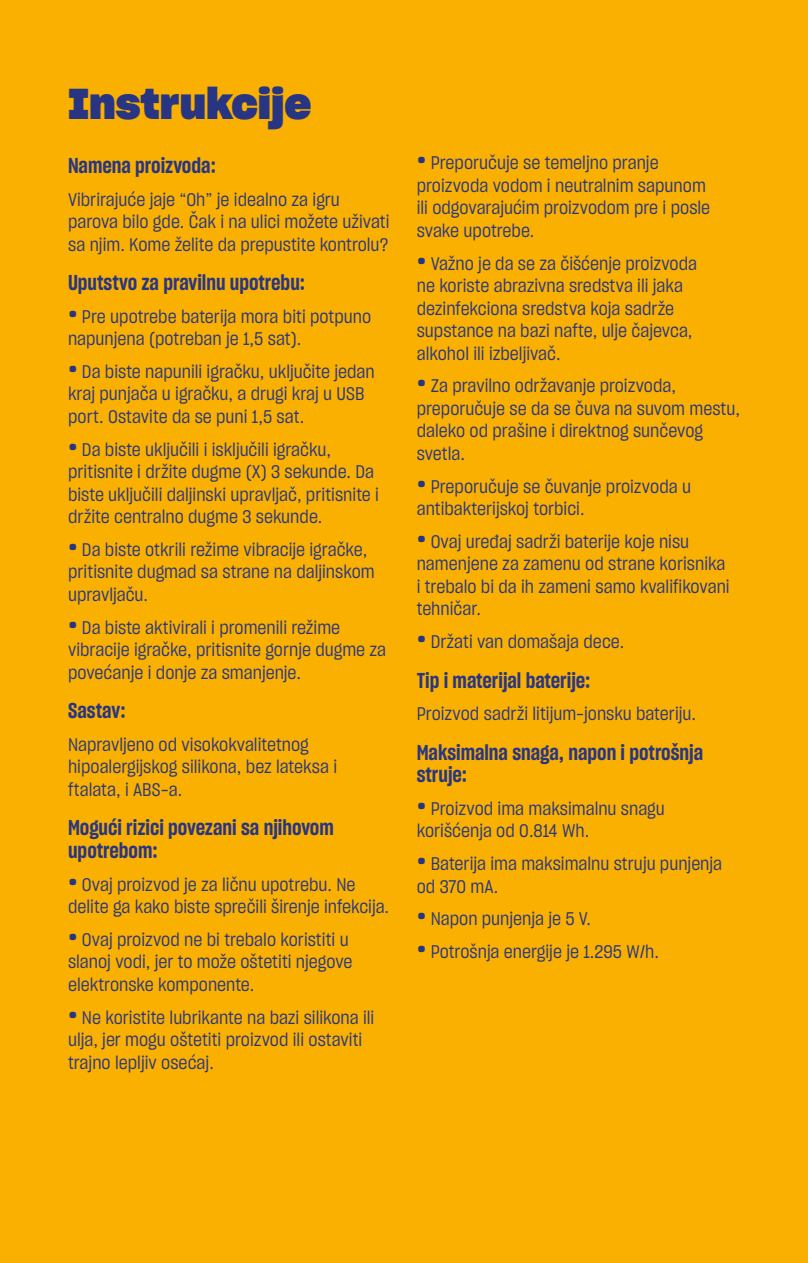
<style>
.page{position:relative;width:808px;height:1263px;background:#f9b000}
.page>*{position:absolute;margin:0;border:0;box-sizing:border-box;transform-origin:0 0}
.t1{font:42px "Sharp Grotesk Bold 20";color:#283583}
.t2{font:21px/22.5px "Sharp Grotesk Semi Bold 15";color:#283583}
.t3{font:18px/22.5px "Sharp Grotesk Book 16";color:#283583}
.s1{font-family:"Sharp Grotesk Sm Bold 20";font-size:30px}
</style>
<div class="page">
<h1 class="t1" style="left:68px;top:72px;width:245px">Instrukcije</h1>
<p class="t2" style="left:68px;top:154px;width:149px">Namena proizvoda:</p>
<p class="t3" style="left:68px;top:188px;width:323px">Vibrirajuće jaje “Oh” je idealno za igru parova bilo gde. Čak i na ulici možete uživati sa njim. Kome želite da prepustite kontrolu?</p>
<p class="t2" style="left:68px;top:271px;width:239px">Uputstvo za pravilnu upotrebu:</p>
<p class="t3" style="left:68px;top:305px;width:305px"><span class="s1">·</span> Pre upotrebe baterija mora biti potpuno napunjena (potreban je 1,5 sat).</p>
<p class="t3" style="left:68px;top:360px;width:308px"><span class="s1">·</span> Da biste napunili igračku, uključite jedan kraj punjača u igračku, a drugi kraj u USB port. Ostavite da se puni 1,5 sat.</p>
<p class="t3" style="left:68px;top:438px;width:312px"><span class="s1">·</span> Da biste uključili i isključili igračku, pritisnite i držite dugme (X) 3 sekunde. Da biste uključili daljinski upravljač, pritisnite i držite centralno dugme 3 sekunde.</p>
<p class="t3" style="left:68px;top:538px;width:308px"><span class="s1">·</span> Da biste otkrili režime vibracije igračke, pritisnite dugmad sa strane na daljinskom upravljaču.</p>
<p class="t3" style="left:68px;top:616px;width:320px"><span class="s1">·</span> Da biste aktivirali i promenili režime vibracije igračke, pritisnite gornje dugme za povećanje i donje za smanjenje.</p>
<p class="t2" style="left:68px;top:699px;width:59px">Sastav:</p>
<p class="t3" style="left:68px;top:733px;width:271px">Napravljeno od visokokvalitetnog hipoalergijskog silikona, bez lateksa i ftalata, i ABS-a.</p>
<p class="t2" style="left:68px;top:816px;width:267px">Mogući rizici povezani sa njihovom upotrebom:</p>
<p class="t3" style="left:68px;top:873px;width:323px"><span class="s1">·</span> Ovaj proizvod je za ličnu upotrebu. Ne delite ga kako biste sprečili širenje infekcija.</p>
<p class="t3" style="left:68px;top:928px;width:286px"><span class="s1">·</span> Ovaj proizvod ne bi trebalo koristiti u slanoj vodi, jer to može oštetiti njegove elektronske komponente.</p>
<p class="t3" style="left:68px;top:1005px;width:308px"><span class="s1">·</span> Ne koristite lubrikante na bazi silikona ili ulja, jer mogu oštetiti proizvod ili ostaviti trajno lepljiv osećaj.</p>
<p class="t3" style="left:417px;top:151px;width:295px"><span class="s1">·</span> Preporučuje se temeljno pranje proizvoda vodom i neutralnim sapunom ili odgovarajućim proizvodom pre i posle svake upotrebe.</p>
<p class="t3" style="left:417px;top:252px;width:282px"><span class="s1">·</span> Važno je da se za čišćenje proizvoda ne koriste abrazivna sredstva ili jaka dezinfekciona sredstva koja sadrže supstance na bazi nafte, ulje čajevca, alkohol ili izbeljivač.</p>
<p class="t3" style="left:417px;top:374px;width:325px"><span class="s1">·</span> Za pravilno održavanje proizvoda, preporučuje se da se čuva na suvom mestu, daleko od prašine i direktnog sunčevog svetla.</p>
<p class="t3" style="left:417px;top:475px;width:276px"><span class="s1">·</span> Preporučuje se čuvanje proizvoda u antibakterijskoj torbici.</p>
<p class="t3" style="left:417px;top:530px;width:314px"><span class="s1">·</span> Ovaj uređaj sadrži baterije koje nisu namenjene za zamenu od strane korisnika i trebalo bi da ih zameni samo kvalifikovani tehničar.</p>
<p class="t3" style="left:417px;top:630px;width:209px"><span class="s1">·</span> Držati van domašaja dece.</p>
<p class="t2" style="left:417px;top:668px;width:175px">Tip i materijal baterije:</p>
<p class="t3" style="left:417px;top:702px;width:281px">Proizvod sadrži litijum-jonsku bateriju.</p>
<p class="t2" style="left:417px;top:740px;width:288px">Maksimalna snaga, napon i potrošnja struje:</p>
<p class="t3" style="left:417px;top:797px;width:250px"><span class="s1">·</span> Proizvod ima maksimalnu snagu korišćenja od 0.814 Wh.</p>
<p class="t3" style="left:417px;top:852px;width:307px"><span class="s1">·</span> Baterija ima maksimalnu struju punjenja od 370 mA.</p>
<p class="t3" style="left:417px;top:902px;width:244px;line-height:32.7px"><span class="s1">·</span> Napon punjenja je 5 V.<br><span class="s1">·</span> Potrošnja energije je 1.295 W/h.</p>
</div>
